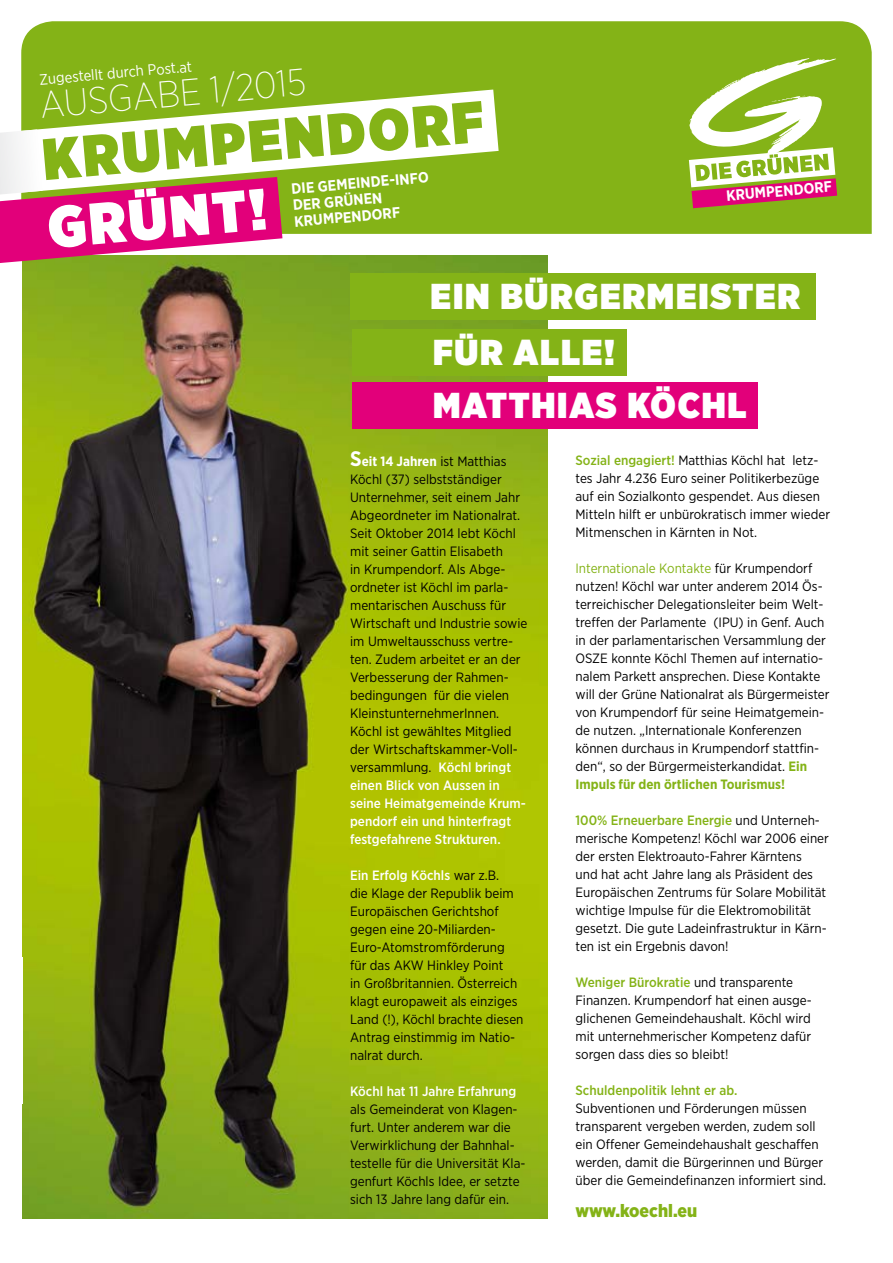
<style>
.page{position:relative;width:893px;height:1263px;background:#fff}
.page>*{position:absolute;margin:0;border:0;box-sizing:border-box;transform-origin:0 0}
.t1{font:900 58.35px "Gotham Narrow";color:#84b317}
.t2{font:900 58.35px "Gotham Narrow";color:#fff}
.t3{font:200 37.5px "Gotham Narrow";color:#fff}
.t4{font:900 36px/55.7px "Gotham Narrow";letter-spacing:.05em;color:#fff}
.t5{font:900 18px "Gotham Narrow";color:#84b317}
.t6{font:700 15px/16.5px "Gotham Narrow";color:#fff}
.t7{font:15px "Gotham Narrow";color:#fff}
.t8{font:13.5px/18px "Gotham Narrow";color:#000}
.t9{font:500 13.5px "Gotham Narrow";color:#84b317}
.t10{font:500 13.5px "Gotham Narrow";color:#fff}
.s1{font-weight:700;font-size:21px;color:#fff}
.s2{font-weight:700;color:#fff}
.s3{font-weight:500;color:#fff}
.s4{font-weight:500;color:#84b317}
.s5{color:#84b317}
.s6{font-weight:700;color:#84b317}
</style>
<div class="page">
<img style="left:22px;top:256px;width:525px;height:962px">
<div style="left:21px;top:21px;width:851px;height:213px;background:#84b317"></div>
<svg style="left:21px;top:90px;width:478px;height:104px;fill:#84b317"></svg>
<svg style="left:0;top:129px;width:282px;height:134px"></svg>
<svg style="left:688px;top:58px;width:149px;height:150px"></svg>
<div style="left:353px;top:382px;width:405px;height:47px;background:#e2007a"></div>
<div style="left:350px;top:273px;width:466px;height:47px;background:#84b317"></div>
<div style="left:353px;top:329px;width:274px;height:47px;background:#84b317"></div>
<p class="t7" style="left:39px;top:70px;width:155px;rotate:-5deg">Zugestellt durch Post.at</p>
<h2 class="t3" style="left:38px;top:82px;width:268px;rotate:-5deg">AUSGABE 1/2015</h2>
<h1 class="t1" style="left:39px;top:120px;width:444px;rotate:-5deg">KRUMPENDORF</h1>
<p class="t6" style="left:291px;top:180px;width:139px;rotate:-5deg">DIE GEMEINDE-INFO<br>DER GRÜNEN<br>KRUMPENDORF</p>
<p class="t6" style="left:725px;top:187px;width:108px;rotate:-5deg">KRUMPENDORF</p>
<h1 class="t2" style="left:44px;top:188px;width:221px;rotate:-5deg">GRÜNT!</h1>
<h3 class="t4" style="left:431px;top:268px;width:371px">EIN BÜRGERMEISTER<br>FÜR ALLE!</h3>
<h3 class="t4" style="left:433px;top:377px;width:315px">MATTHIAS KÖCHL</h3>
<p class="t8" style="left:350px;top:452px;width:179px"><span class="s1">S</span><span class="s2">eit 14 Jahren</span> ist Matthias<br>Köchl (37) selbstständiger<br>Unternehmer, seit einem Jahr<br>Abgeordneter im Nationalrat.<br>Seit Oktober 2014 lebt Köchl mit seiner Gattin Elisabeth<br>in Krumpendorf. Als Abge&shy;ordneter ist Köchl im parla&shy;mentarischen Auschuss für<br>Wirtschaft und Industrie sowie im Umweltausschuss vertre&shy;ten. Zudem arbeitet er an der<br>Verbesserung der Rahmen&shy;bedingungen für die vielen<br>KleinstunternehmerInnen.<br>Köchl ist gewähltes Mitglied der Wirtschaftskammer-Voll&shy;versammlung. <span class="s3">Köchl bringt einen Blick von Aussen in seine Heimatgemeinde Krum&shy;pendorf ein und hinterfragt festgefahrene Strukturen.</span></p>
<p class="t8" style="left:350px;top:866px;width:175px"><span class="s3">Ein Erfolg Köchls</span> war z.B.<br>die Klage der Republik beim<br>Europäischen Gerichtshof gegen eine 20-Miliarden-<br>Euro-Atomstromförderung für das AKW Hinkley Point<br>in Großbritannien. Österreich klagt europaweit als einziges<br>Land (!), Köchl brachte diesen<br>Antrag einstimmig im Natio&shy;nalrat durch.</p>
<p class="t10" style="left:350px;top:1083px;width:168px">Köchl hat 11 Jahre Erfahrung</p>
<p class="t8" style="left:350px;top:1100px;width:177px">als Gemeinderat von Klagen&shy;furt. Unter anderem war die<br>Verwirklichung der Bahnhal&shy;testelle für die Universität Kla&shy;genfurt Köchls Idee, er setzte sich 13 Jahre lang dafür ein.</p>
<p class="t8" style="left:575px;top:450px;width:256px"><span class="s4">Sozial engagiert!</span> Matthias Köchl hat letz&shy;tes Jahr 4.236 Euro seiner Politikerbezüge auf ein Sozialkonto gespendet. Aus diesen Mitteln hilft er unbürokratisch immer wieder Mitmenschen in Kärnten in Not.</p>
<p class="t8" style="left:575px;top:558px;width:255px"><span class="s5">Internationale Kontakte</span> für Krumpendorf nutzen! Köchl war unter anderem 2014 Ös&shy;terreichischer Delegationsleiter beim Welt&shy;treffen der Parlamente (IPU) in Genf. Auch in der parlamentarischen Versammlung der OSZE konnte Köchl Themen auf internatio&shy;nalem Parkett ansprechen. Diese Kontakte will der Grüne Nationalrat als Bürgermeister von Krumpendorf für seine Heimatgemein&shy;de nutzen. „Internationale Konferenzen können durchaus in Krumpendorf stattfin&shy;den“, so der Bürgermeisterkandidat. <span class="s6">Ein Impuls für den örtlichen Tourismus!</span></p>
<p class="t8" style="left:575px;top:810px;width:255px"><span class="s4">100% Erneuerbare Energie</span> und Unterneh&shy;merische Kompetenz! Köchl war 2006 einer der ersten Elektroauto-Fahrer Kärntens<br>und hat acht Jahre lang als Präsident des Europäischen Zentrums für Solare Mobilität wichtige Impulse für die Elektromobilität gesetzt. Die gute Ladeinfrastruktur in Kärn&shy;ten ist ein Ergebnis davon!</p>
<p class="t8" style="left:575px;top:972px;width:238px"><span class="s4">Weniger Bürokratie</span> und transparente Finanzen. Krumpendorf hat einen ausge&shy;glichenen Gemeindehaushalt. Köchl wird mit unternehmerischer Kompetenz dafür sorgen dass dies so bleibt!</p>
<p class="t9" style="left:575px;top:1081px;width:163px">Schuldenpolitik lehnt er ab.</p>
<p class="t8" style="left:575px;top:1098px;width:252px">Subventionen und Förderungen müssen transparent vergeben werden, zudem soll ein Offener Gemeindehaushalt geschaffen werden, damit die Bürgerinnen und Bürger über die Gemeindefinanzen informiert sind.</p>
<h3 class="t5" style="left:575px;top:1199px;width:123px">www.koechl.eu</h3>
</div>
